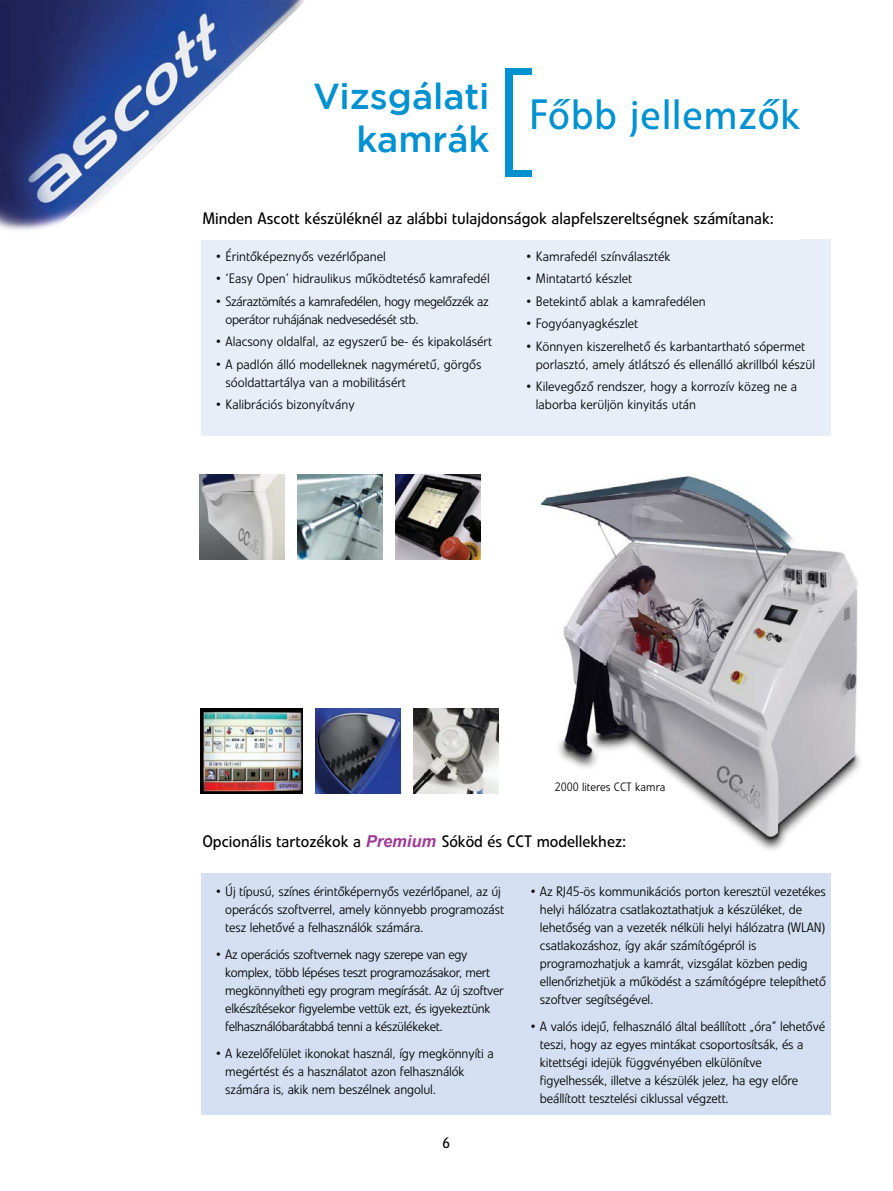
<style>
.page{position:relative;width:893px;height:1191px;background:#fff}
.page>*{position:absolute;margin:0;border:0;box-sizing:border-box;transform-origin:0 0}
.t1{font:42px "Veto LT Pro";letter-spacing:.025em;color:#0091d1}
.t2{font:500 36px/43.2px "Gotham";color:#0091d1;text-align:right}
.t3{font:16.5px "Veto LT Pro";color:#000}
.t4{font:15px "Veto LT Pro";color:#000}
.t5{font:300 13.5px/18px "Veto LT Pro";letter-spacing:-.01em;color:#000}
.t6{font:300 12px "Veto LT Pro";color:#000}
.s1{font-family:"Arial";font-weight:700;font-style:italic;color:#9d3d96}
</style>
<div class="page">
<div style="left:201px;top:239px;width:629px;height:196px;background:#e7eef8"></div>
<div style="left:505px;top:68px;width:27px;height:108px;background:#0091d1"></div>
<div style="left:513px;top:75px;width:27px;height:95px;background:#fff"></div>
<img style="left:298px;top:475px;width:85px;height:85px">
<img style="left:316px;top:709px;width:85px;height:85px">
<img style="left:395px;top:475px;width:85px;height:85px">
<img style="left:200px;top:475px;width:85px;height:85px">
<div style="left:201px;top:872px;width:629px;height:242px;background:#d4e0f2"></div>
<img style="left:201px;top:709px;width:102px;height:85px">
<img style="left:540px;top:475px;width:321px;height:375px">
<div style="left:553px;top:780px;width:125px;height:36px;background:#fff"></div>
<img style="left:413px;top:709px;width:85px;height:85px">
<img style="left:0;top:0;width:305px;height:230px">
<div style="left:201px;top:833px;width:459px;height:29px;background:#fff"></div>
<h2 class="t2" style="left:313px;top:74px;width:178px">Vizsgálati kamrák</h2>
<h1 class="t1" style="left:529px;top:89px;width:273px">Főbb jellemzők</h1>
<p class="t3" style="left:202px;top:209px;width:573px">Minden Ascott készüléknél az alábbi tulajdonságok alapfelszereltségnek számítanak:</p>
<p class="t5" style="left:215px;top:247px;width:172px">• Érintőképeznyős vezérlőpanel</p>
<p class="t5" style="left:215px;top:270px;width:276px">• ‘Easy Open’ hidraulikus működtetéső kamrafedél</p>
<p class="t5" style="left:226px;top:292px;width:265px;text-indent:-10px">• Száraztömítés a kamrafedélen, hogy megelőzzék az operátor ruhájának nedvesedését stb.</p>
<p class="t5" style="left:215px;top:333px;width:279px">• Alacsony oldalfal, az egyszerű be- és kipakolásért</p>
<p class="t5" style="left:226px;top:355px;width:258px;text-indent:-10px">• A padlón álló modelleknek nagyméretű, görgős sóoldattartálya van a mobilitásért</p>
<p class="t5" style="left:215px;top:396px;width:141px">• Kalibrációs bizonyítvány</p>
<p class="t5" style="left:525px;top:247px;width:147px">• Kamrafedél színválaszték</p>
<p class="t5" style="left:525px;top:270px;width:108px">• Mintatartó készlet</p>
<p class="t5" style="left:525px;top:292px;width:182px">• Betekintő ablak a kamrafedélen</p>
<p class="t5" style="left:525px;top:315px;width:114px">• Fogyóanyagkészlet</p>
<p class="t5" style="left:536px;top:337px;width:281px;text-indent:-10px">• Könnyen kiszerelhető és karbantartható sópermet porlasztó, amely átlátszó és ellenálló akrillból készül</p>
<p class="t5" style="left:536px;top:378px;width:263px;text-indent:-10px">• Kilevegőző rendszer, hogy a korrozív közeg ne a laborba kerüljön kinyitás után</p>
<p class="t6" style="left:555px;top:779px;width:112px">2000 literes CCT kamra</p>
<p class="t3" style="left:202px;top:831px;width:425px">Opcionális tartozékok a <span class="s1">Premium</span> Sóköd és CCT modellekhez:</p>
<p class="t5" style="left:225px;top:882px;width:280px;text-indent:-10px">• Új típusú, színes érintőképernyős vezérlőpanel, az új operácós szoftverrel, amely könnyebb programozást tesz lehetővé a felhasználók számára.</p>
<p class="t5" style="left:225px;top:945px;width:280px;text-indent:-10px">• Az operációs szoftvernek nagy szerepe van egy komplex, több lépéses teszt programozásakor, mert megkönnyítheti egy program megírását. Az új szoftver elkészítésekor figyelembe vettük ezt, és igyekeztünk felhasználóbarátabbá tenni a készülékeket.</p>
<p class="t5" style="left:225px;top:1044px;width:270px;text-indent:-10px">• A kezelőfelület ikonokat használ, így megkönnyíti a megértést és a használatot azon felhasználók számára is, akik nem beszélnek angolul.</p>
<p class="t4" style="left:443px;top:1133px;width:9px">6</p>
<p class="t5" style="left:540px;top:882px;width:288px;text-indent:-10px">• Az RJ45-ös kommunikációs porton keresztül vezetékes helyi hálózatra csatlakoztathatjuk a készüléket, de lehetőség van a vezeték nélküli helyi hálózatra (WLAN) csatlakozáshoz, így akár számítógépról is programozhatjuk a kamrát, vizsgálat közben pedig ellenőrizhetjük a működést a számítógépre telepíthető szoftver segítségével.</p>
<p class="t5" style="left:540px;top:1017px;width:287px;text-indent:-10px">• A valós idejű, felhasználó által beállított „óra” lehetővé teszi, hogy az egyes mintákat csoportosítsák, és a kitettségi idejük függvényében elkülönítve figyelhessék, illetve a készülék jelez, ha egy előre beállított tesztelési ciklussal végzett.</p>
</div>
